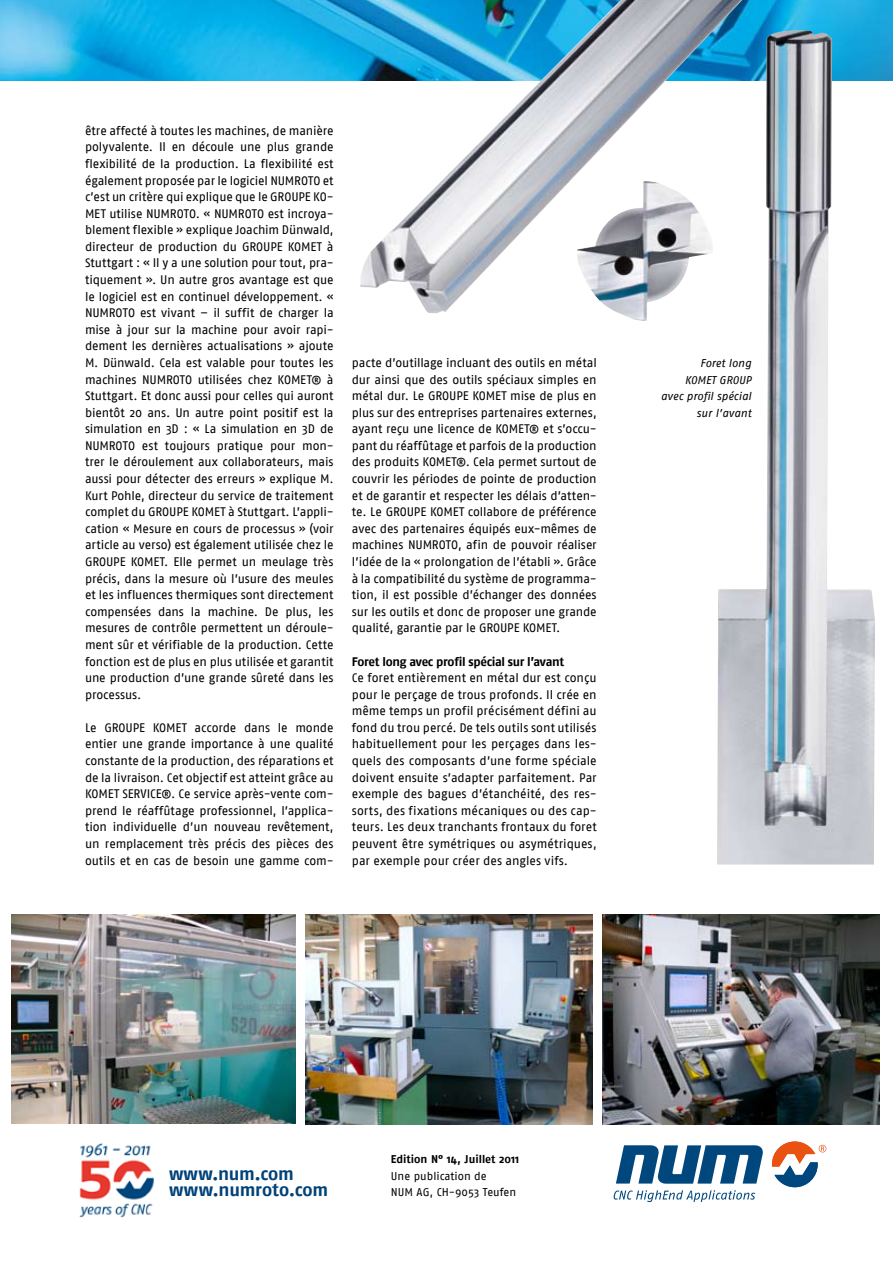
<style>
.page{position:relative;width:893px;height:1263px;background:#fff}
.page>*{position:absolute;margin:0;border:0;box-sizing:border-box;transform-origin:0 0}
.t1{font:700 18px/16.6px "Fago No";color:#004278}
.t2{font:12.3px/16.6px "Fago No";letter-spacing:-.005em;color:#000;text-align:justify}
.t3{font:700 12.3px "Fago No";letter-spacing:-.025em;color:#000}
.t4{font:italic 11.25px/16.6px "Fago No";color:#000;text-align:right}
.t5{font:11.25px/16.6px "Fago No";color:#000}
.t6{font:700 11.25px "Fago No";color:#000}
</style>
<div class="page">
<img style="left:0;top:0;width:893px;height:80px">
<svg style="left:616px;top:1145px;width:147px;height:39px"></svg>
<svg style="left:614px;top:1190px;width:141px;height:12px"></svg>
<svg style="left:772px;top:1141px;width:54px;height:46px"></svg>
<img style="left:11px;top:914px;width:284px;height:209px">
<img style="left:305px;top:914px;width:287px;height:210px">
<img style="left:602px;top:914px;width:277px;height:211px">
<img style="left:79px;top:1143px;width:75px;height:75px">
<img style="left:717px;top:30px;width:158px;height:834px">
<img style="left:360px;top:0;width:382px;height:313px">
<img style="left:577px;top:181px;width:136px;height:139px">
<p class="t2" style="left:85px;top:122px;width:250px">être affecté à toutes les machines, de manière polyvalente. Il en découle une plus grande flexibilité de la production. La flexibilité est également proposée par le logiciel NUMROTO et c’est un critère qui explique que le GROUPE KO-MET utilise NUMROTO. « NUMROTO est incroya&shy;blement flexible » explique Joachim Dünwald, directeur de production du GROUPE KOMET à Stuttgart : « Il y a une solution pour tout, pra&shy;tiquement ». Un autre gros avantage est que le logiciel est en continuel développement. « NUMROTO est vivant – il suffit de charger la mise à jour sur la machine pour avoir rapi&shy;dement les dernières actualisations » ajoute M. Dünwald. Cela est valable pour toutes les machines NUMROTO utilisées chez KOMET® à Stuttgart. Et donc aussi pour celles qui auront bientôt 20 ans. Un autre point positif est la simulation en 3D : « La simulation en 3D de NUMROTO est toujours pratique pour mon&shy;trer le déroulement aux collaborateurs, mais aussi pour détecter des erreurs » explique M.<br>Kurt Pohle, directeur du service de traitement complet du GROUPE KOMET à Stuttgart. L’appli&shy;cation « Mesure en cours de processus » (voir article au verso) est également utilisée chez le GROUPE KOMET. Elle permet un meulage très précis, dans la mesure où l’usure des meules et les influences thermiques sont directement compensées dans la machine. De plus, les mesures de contrôle permettent un déroule&shy;ment sûr et vérifiable de la production. Cette fonction est de plus en plus utilisée et garantit une production d’une grande sûreté dans les processus.</p>
<p class="t2" style="left:85px;top:719px;width:250px">Le GROUPE KOMET accorde dans le monde entier une grande importance à une qualité constante de la production, des réparations et de la livraison. Cet objectif est atteint grâce au KOMET SERVICE®. Ce service après-vente com&shy;prend le réaffûtage professionnel, l’applica&shy;tion individuelle d’un nouveau revêtement, un remplacement très précis des pièces des outils et en cas de besoin une gamme com-</p>
<p class="t2" style="left:352px;top:354px;width:246px">pacte d’outillage incluant des outils en métal dur ainsi que des outils spéciaux simples en métal dur. Le GROUPE KOMET mise de plus en plus sur des entreprises partenaires externes, ayant reçu une licence de KOMET® et s’occu&shy;pant du réaffûtage et parfois de la production des produits KOMET®. Cela permet surtout de couvrir les périodes de pointe de production et de garantir et respecter les délais d’atten&shy;te. Le GROUPE KOMET collabore de préférence avec des partenaires équipés eux-mêmes de machines NUMROTO, afin de pouvoir réaliser l’idée de la « prolongation de l’établi ». Grâce à la compatibilité du système de programma&shy;tion, il est possible d’échanger des données sur les outils et donc de proposer une grande qualité, garantie par le GROUPE KOMET.</p>
<p class="t3" style="left:352px;top:654px;width:214px">Foret long avec profil spécial sur l’avant</p>
<p class="t2" style="left:352px;top:669px;width:246px">Ce foret entièrement en métal dur est conçu pour le perçage de trous profonds. Il crée en même temps un profil précisément défini au fond du trou percé. De tels outils sont utilisés habituellement pour les perçages dans les&shy;quels des composants d’une forme spéciale doivent ensuite s’adapter parfaitement. Par exemple des bagues d’étanchéité, des res&shy;sorts, des fixations mécaniques ou des cap&shy;teurs. Les deux tranchants frontaux du foret peuvent être symétriques ou asymétriques, par exemple pour créer des angles vifs.</p>
<p class="t4" style="left:661px;top:355px;width:92px">Foret long<br>KOMET GROUP avec profil spécial sur l’avant</p>
<h1 class="t1" style="left:169px;top:1165px;width:161px">www.num.com www.numroto.com</h1>
<p class="t6" style="left:391px;top:1152px;width:130px">Edition N° 14, Juillet 2011</p>
<p class="t5" style="left:391px;top:1167px;width:127px">Une publication de<br>NUM AG, CH-9053 Teufen</p>
</div>
